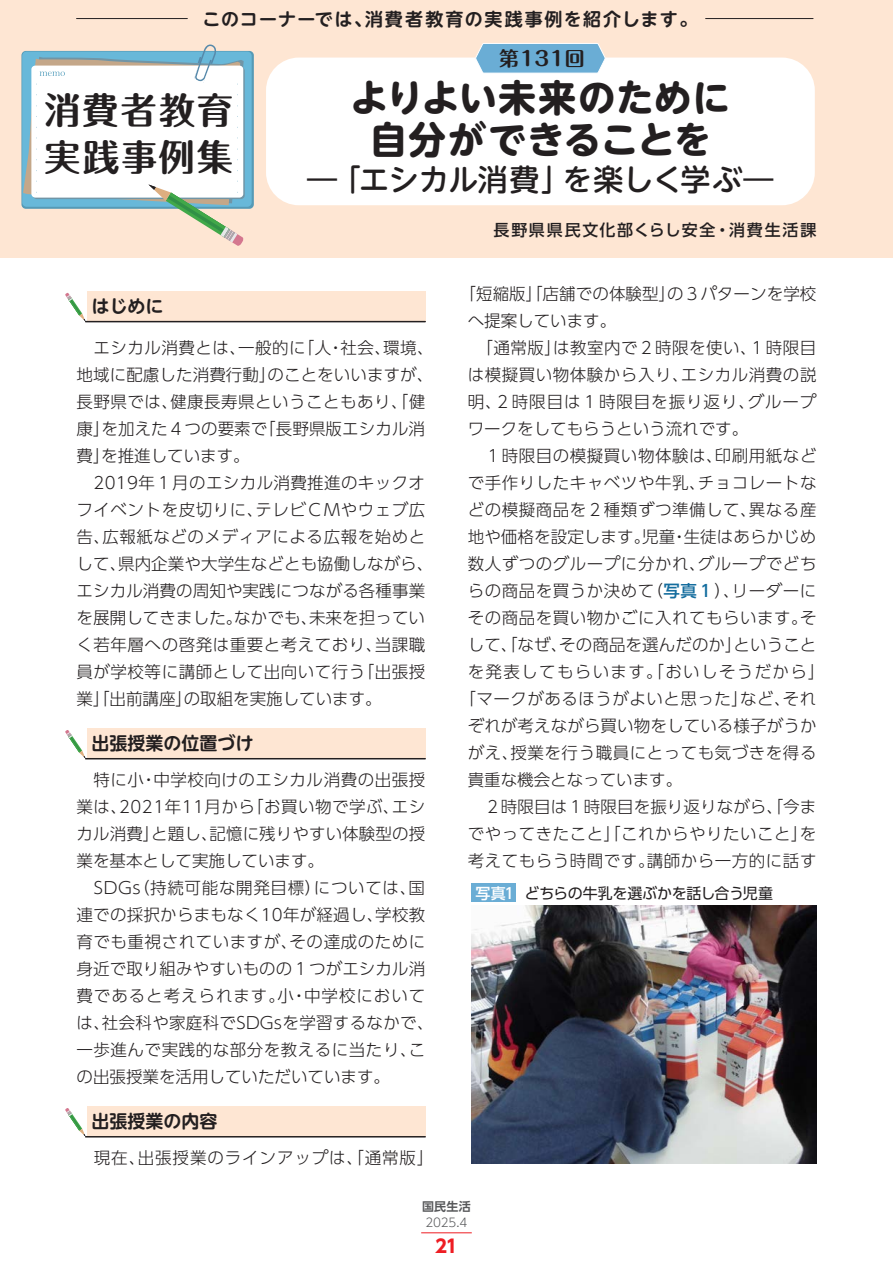
<style>
.page{position:relative;width:893px;height:1263px;background:#fff}
.page>*{position:absolute;margin:0;border:0;box-sizing:border-box;transform-origin:0 0}
.t1{font:700 37.5px/42px "UD Shin M Go Pro";letter-spacing:.02em;color:#231f20;text-align:center}
.t2{font:700 36.45px/47.2px "Maru Fo Pro";letter-spacing:.045em;color:#231f20}
.t3{font:500 30px "UD Shin M Go Pro";letter-spacing:-.005em;color:#231f20}
.t4{font:700 19.8px "Maru Fo Pro";letter-spacing:.025em;color:#231f20}
.t5{font:700 18px "UD Shin M Go Pro De";letter-spacing:.08em;color:#231f20}
.t6{font:700 18px "UD Shin M Go Pro De";color:#231f20}
.t7{font:700 18px "UD Shin M Go Pro De";letter-spacing:.03em;color:#231f20}
.t8{font:700 18px "UD Shin Go Pro";color:#ee1d23}
.t9{font:300 16.5px/27px "UD Shin Go Pro";letter-spacing:.03em;color:#231f20}
.t10{font:300 16.5px/27px "UD Shin Go Pro";letter-spacing:.005em;color:#231f20}
.t11{font:300 16.5px "UD Shin Go Pro";letter-spacing:.055em;color:#231f20}
.t12{font:300 16.5px "UD Shin Go Pro";color:#231f20}
.t13{font:300 16.5px "UD Shin Go Pro";letter-spacing:.08em;color:#231f20}
.t14{font:500 15.9px "UD Shin Go Pro";letter-spacing:.105em;color:#231f20}
.t15{font:15px "UD Shin Go Pro";letter-spacing:-.025em;color:#231f20}
.t16{font:300 12px "UD Shin Go Pro";color:#57585a}
.t17{font:700 12px "UD Shin Go Pro De";color:#57585a}
.s1{font-weight:500;color:#146d9e}
.s2{font-weight:500;color:#fff}
</style>
<div class="page">
<div style="left:0;top:0;width:893px;height:257px;background:#fee6d3"></div>
<hr style="left:77px;top:18px;width:110px;height:1px;background:#231f20">
<hr style="left:706px;top:18px;width:107px;height:1px;background:#231f20">
<div style="left:22px;top:52px;width:230px;height:155px;background:#68b8d9;border-radius:4px"></div>
<svg style="left:23px;top:44px;width:221px;height:202px"></svg>
<div style="left:266px;top:58px;width:549px;height:147px;background:#fff;border-radius:33px"></div>
<svg style="left:474px;top:43px;width:132px;height:30px"></svg>
<div style="left:87px;top:291px;width:338px;height:31px;background:#fee6d3"></div>
<div style="left:472px;top:884px;width:44px;height:18px;background:#6aadd5"></div>
<div style="left:87px;top:728px;width:338px;height:31px;background:#fee6d3"></div>
<svg style="left:65px;top:730px;width:21px;height:29px"></svg>
<hr style="left:86px;top:758px;width:339px;height:1px;background:#231f20">
<div style="left:87px;top:1106px;width:338px;height:31px;background:#fee6d3"></div>
<svg style="left:65px;top:1108px;width:21px;height:29px"></svg>
<hr style="left:86px;top:1136px;width:339px;height:1px;background:#231f20">
<svg style="left:65px;top:293px;width:21px;height:29px"></svg>
<hr style="left:86px;top:321px;width:339px;height:1px;background:#231f20">
<img style="left:472px;top:905px;width:344px;height:259px">
<hr style="left:421px;top:1232px;width:51px;height:1px;background:#ee1d23">
<p class="t5" style="left:202px;top:4px;width:497px">このコーナーでは、消費者教育の実践事例を紹介します。</p>
<h2 class="t2" style="left:44px;top:82px;width:191px">消費者教育実践事例集</h2>
<p class="t4" style="left:499px;top:43px;width:87px">第131回</p>
<h1 class="t1" style="left:351px;top:75px;width:381px">よりよい未来のために自分ができることを</h1>
<h3 class="t3" style="left:307px;top:155px;width:468px">｜「エシカル消費」を楽しく学ぶ｜</h3>
<p class="t14" style="left:493px;top:217px;width:324px">長野県県民文化部くらし安全・消費生活課</p>
<p class="t7" style="left:92px;top:292px;width:73px">はじめに</p>
<p class="t10" style="left:77px;top:333px;width:358px">　エシカル消費とは、一般的に「人・社会、環境、地域に配慮した消費行動」のことをいいますが、長野県では、健康長寿県ということもあり、「健康」を加えた４つの要素で「長野県版エシカル消費」を推進しています。</p>
<p class="t9" style="left:77px;top:468px;width:358px;text-indent:17px">2019年１月のエシカル消費推進のキックオフイベントを皮切りに、テレビＣＭやウェブ広告、広報紙などのメディアによる広報を始めとして、県内企業や大学生などとも協働しながら、エシカル消費の周知や実践につながる各種事業を展開してきました。なかでも、未来を担っていく若年層への啓発は重要と考えており、当課職員が学校等に講師として出向いて行う「出張授業」「出前講座」の取組を実施しています。</p>
<p class="t6" style="left:92px;top:728px;width:163px">出張授業の位置づけ</p>
<p class="t9" style="left:77px;top:765px;width:350px;text-align:justify">　特に小・中学校向けのエシカル消費の出張授業は、2021年11月から「お買い物で学ぶ、エシカル消費」と題し、記憶に残りやすい体験型の授業を基本として実施しています。</p>
<p class="t9" style="left:77px;top:873px;width:358px;text-indent:17px">SDGs（持続可能な開発目標）については、国連での採択からまもなく10年が経過し、学校教育でも重視されていますが、その達成のために身近で取り組みやすいものの１つがエシカル消費であると考えられます。小・中学校においては、社会科や家庭科でSDGsを学習するなかで、一歩進んで実践的な部分を教えるに当たり、この出張授業を活用していただいています。</p>
<p class="t6" style="left:92px;top:1106px;width:127px">出張授業の内容</p>
<p class="t11" style="left:77px;top:1144px;width:358px">　現在、出張授業のラインアップは、「通常版」</p>
<p class="t10" style="left:459px;top:279px;width:358px">「短縮版」「店舗での体験型」の３パターンを学校</p>
<p class="t12" style="left:468px;top:307px;width:150px">へ提案しています。</p>
<p class="t9" style="left:468px;top:333px;width:350px">　「通常版」は教室内で２時限を使い、１時限目</p>
<p class="t9" style="left:468px;top:360px;width:350px">は模擬買い物体験から入り、エシカル消費の説</p>
<p class="t11" style="left:468px;top:388px;width:350px">明、２時限目は１時限目を振り返り、グループ</p>
<p class="t12" style="left:468px;top:415px;width:282px">ワークをしてもらうという流れです。</p>
<p class="t9" style="left:468px;top:441px;width:350px">　１時限目の模擬買い物体験は、印刷用紙など</p>
<p class="t9" style="left:468px;top:468px;width:350px">で手作りしたキャベツや牛乳、チョコレートな</p>
<p class="t9" style="left:468px;top:495px;width:350px">どの模擬商品を２種類ずつ準備して、異なる産</p>
<p class="t10" style="left:468px;top:522px;width:350px">地や価格を設定します。児童・生徒はあらかじめ</p>
<p class="t9" style="left:468px;top:549px;width:350px">数人ずつのグループに分かれ、グループでどち</p>
<p class="t9" style="left:468px;top:576px;width:350px">らの商品を買うか決めて（<span class="s1">写真１</span>）、リーダーに</p>
<p class="t9" style="left:468px;top:603px;width:350px">その商品を買い物かごに入れてもらいます。そ</p>
<p class="t10" style="left:468px;top:630px;width:350px">して、「なぜ、その商品を選んだのか」ということ</p>
<p class="t13" style="left:468px;top:658px;width:358px">を発表してもらいます。「おいしそうだから」</p>
<p class="t9" style="left:459px;top:684px;width:358px">「マークがあるほうがよいと思った」など、それ</p>
<p class="t10" style="left:468px;top:711px;width:350px">ぞれが考えながら買い物をしている様子がうか</p>
<p class="t9" style="left:468px;top:738px;width:350px">がえ、授業を行う職員にとっても気づきを得る</p>
<p class="t12" style="left:468px;top:766px;width:216px">貴重な機会となっています。</p>
<p class="t10" style="left:468px;top:792px;width:350px">　２時限目は１時限目を振り返りながら、「今ま</p>
<p class="t9" style="left:468px;top:819px;width:350px">でやってきたこと」「これからやりたいこと」を</p>
<p class="t9" style="left:468px;top:846px;width:350px">考えてもらう時間です。講師から一方的に話す</p>
<p class="t15" style="left:476px;top:881px;width:299px"><span class="s2">写真1</span> どちらの牛乳を選ぶかを話し合う児童</p>
<p class="t17" style="left:422px;top:1196px;width:50px">国民生活</p>
<p class="t16" style="left:425px;top:1213px;width:43px">2025.4</p>
<p class="t8" style="left:435px;top:1232px;width:24px">21</p>
</div>
